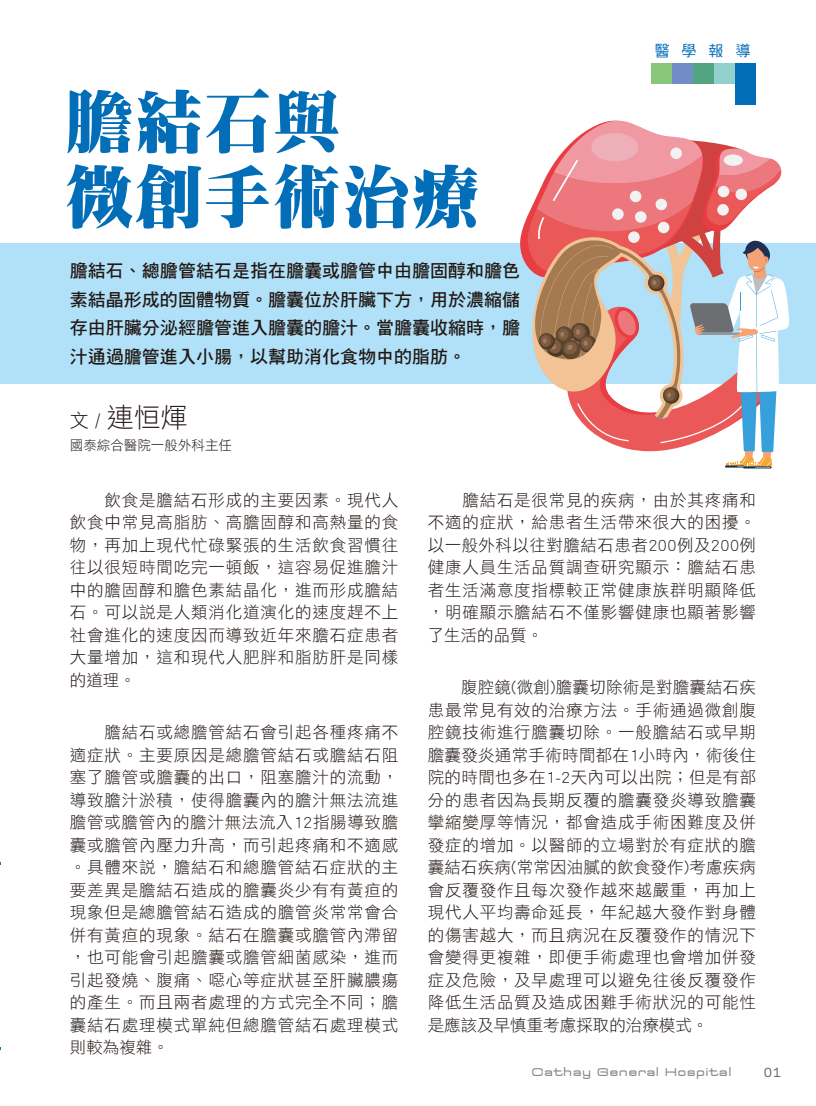
<style>
.page{position:relative;width:816px;height:1106px;background:#fff}
.page>*{position:absolute;margin:0;border:0;box-sizing:border-box;transform-origin:0 0}
.t1{font:900 67.5px/75px "AR Ming B5";letter-spacing:.025em;color:#036eb8}
.t2{font:27.3px "DF Hei Std W3";color:#221815}
.t3{font:18px/28.5px "DF Hei Std W7";color:#221815;text-align:justify}
.t4{font:16.5px/22.5px "DF Hei Std W3";letter-spacing:.05em;color:#221815;text-align:justify}
.t5{font:15px "DF Hei Std W5";color:#036eb8}
.t6{font:13.65px "DF Hei Std W3";color:#221815}
.t7{font:13.5px "Televisio";letter-spacing:.025em;color:#898989}
.t8{font:500 12px "Polaris";color:#727171}
.s1{font-size:19.05px}
</style>
<div class="page">
<div style="left:0;top:243px;width:815px;height:141px;background:#b0e1f8"></div>
<div style="left:734px;top:64px;width:21px;height:20px;background:#036eb8"></div>
<div style="left:734px;top:84px;width:21px;height:21px;background:#036eb8"></div>
<div style="left:713px;top:64px;width:21px;height:20px;background:#91d0cd"></div>
<div style="left:693px;top:64px;width:20px;height:20px;background:#52a580"></div>
<div style="left:672px;top:64px;width:21px;height:20px;background:#718cc7"></div>
<div style="left:651px;top:64px;width:21px;height:20px;background:#88c679"></div>
<svg style="left:520px;top:120px;width:269px;height:348px"></svg>
<h1 class="t1" style="left:65px;top:84px;width:415px">膽結石與<br>微創手術治療</h1>
<p class="t3" style="left:70px;top:256px;width:452px">膽結石、總膽管結石是指在膽囊或膽管中由膽固醇和膽色素結晶形成的固體物質。膽囊位於肝臟下方，用於濃縮儲存由肝臟分泌經膽管進入膽囊的膽汁。當膽囊收縮時，膽汁通過膽管進入小腸，以幫助消化食物中的脂肪。</p>
<h2 class="t2" style="left:70px;top:403px;width:119px"><span class="s1">文 /</span> 連恒煇</h2>
<p class="t6" style="left:70px;top:437px;width:163px">國泰綜合醫院一般外科主任</p>
<p class="t5" style="left:654px;top:42px;width:97px">醫學報導</p>
<p class="t4" style="left:70px;top:488px;width:330px">　　飲食是膽結石形成的主要因素。現代人飲食中常見高脂肪、高膽固醇和高熱量的食物，再加上現代忙碌緊張的生活飲食習慣往往以很短時間吃完一頓飯，這容易促進膽汁中的膽固醇和膽色素結晶化，進而形成膽結石。可以說是人類消化道演化的速度趕不上社會進化的速度因而導致近年來膽石症患者大量增加，這和現代人肥胖和脂肪肝是同樣的道理。</p>
<p class="t4" style="left:70px;top:721px;width:330px">　　膽結石或總膽管結石會引起各種疼痛不適症狀。主要原因是總膽管結石或膽結石阻塞了膽管或膽囊的出口，阻塞膽汁的流動，導致膽汁淤積，使得膽囊內的膽汁無法流進膽管或膽管內的膽汁無法流入12指腸導致膽囊或膽管內壓力升高，而引起疼痛和不適感。具體來說，膽結石和總膽管結石症狀的主要差異是膽結石造成的膽囊炎少有有黃疸的現象但是總膽管結石造成的膽管炎常常會合併有黃疸的現象。結石在膽囊或膽管內滯留，也可能會引起膽囊或膽管細菌感染，進而引起發燒、腹痛、噁心等症狀甚至肝臟膿瘍的產生。而且兩者處理的方式完全不同；膽囊結石處理模式單純但總膽管結石處理模式則較為複雜。</p>
<p class="t4" style="left:427px;top:488px;width:330px">　　膽結石是很常見的疾病，由於其疼痛和不適的症狀，給患者生活帶來很大的困擾。以一般外科以往對膽結石患者200例及200例健康人員生活品質調查研究顯示：膽結石患者生活滿意度指標較正常健康族群明顯降低，明確顯示膽結石不僅影響健康也顯著影響了生活的品質。</p>
<p class="t4" style="left:427px;top:676px;width:330px">　　腹腔鏡(微創)膽囊切除術是對膽囊結石疾患最常見有效的治療方法。手術通過微創腹腔鏡技術進行膽囊切除。一般膽結石或早期膽囊發炎通常手術時間都在1小時內，術後住院的時間也多在1-2天內可以出院；但是有部分的患者因為長期反覆的膽囊發炎導致膽囊攣縮變厚等情況，都會造成手術困難度及併發症的增加。以醫師的立場對於有症狀的膽囊結石疾病(常常因油膩的飲食發作)考慮疾病會反覆發作且每次發作越來越嚴重，再加上現代人平均壽命延長，年紀越大發作對身體的傷害越大，而且病況在反覆發作的情況下會變得更複雜，即便手術處理也會增加併發症及危險，及早處理可以避免往後反覆發作降低生活品質及造成困難手術狀況的可能性是應該及早慎重考慮採取的治療模式。</p>
<p class="t7" style="left:531px;top:1064px;width:201px">Cathay General Hospital</p>
<p class="t8" style="left:763px;top:1063px;width:19px">01</p>
</div>
